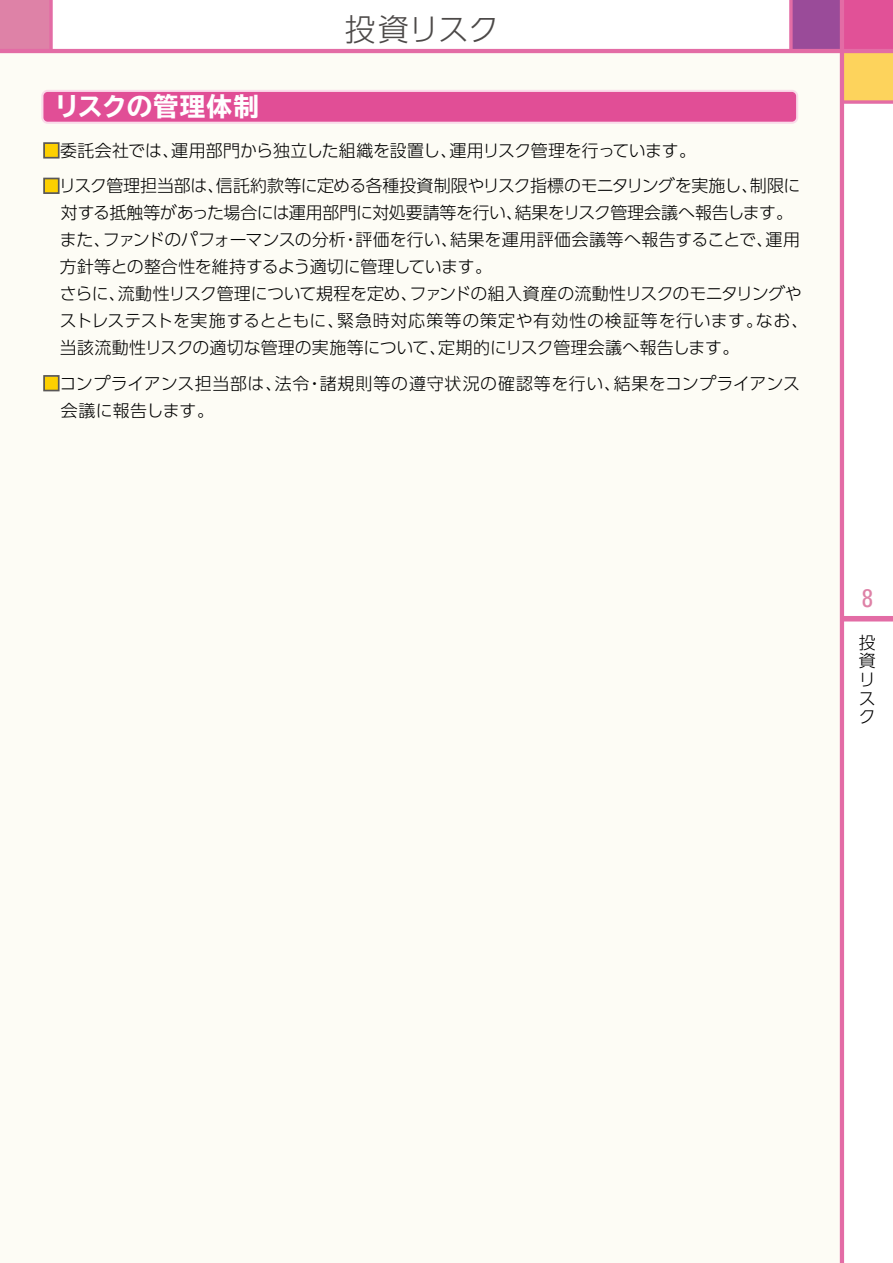
<style>
.page{position:relative;width:893px;height:1263px;background:#fff}
.page>*{position:absolute;margin:0;border:0;box-sizing:border-box;transform-origin:0 0}
.t1{font:300 30.9px "UD Shin Go Pro";letter-spacing:-.015em;color:#4c4948}
.t2{font:700 expanded 25.5px "TBUD Go Std";letter-spacing:.04em;color:#fff}
.t3{font:condensed 25.5px "Univers";color:#de82a7}
.t4{font:300 16.95px/27px "UD Shin Go Pro";letter-spacing:-.005em;color:#000}
.t5{font:300 16.95px/27px "UD Shin Go Pro";letter-spacing:.03em;color:#000}
.s1{color:#fdd000}
</style>
<div class="page">
<div style="left:0;top:0;width:51px;height:51px;background:#de82a7"></div>
<svg style="left:49px;top:0;width:4px;height:49px"></svg>
<div style="left:842px;top:0;width:51px;height:51px;background:#e15197"></div>
<div style="left:842px;top:51px;width:51px;height:51px;background:#fdd35c"></div>
<div style="left:791px;top:0;width:51px;height:51px;background:#9a4b99"></div>
<div style="left:0;top:51px;width:842px;height:1212px;background:#fdfcf5"></div>
<div style="left:842px;top:616px;width:51px;height:5px;background:#e36ca5"></div>
<hr style="left:840px;top:0;width:4px;height:1263px;background:#e36ca5">
<hr style="left:0;top:49px;width:893px;height:4px;background:#e36ca5">
<svg style="left:844px;top:100px;width:49px;height:4px"></svg>
<svg style="left:789px;top:0;width:4px;height:49px"></svg>
<svg style="left:41px;top:90px;width:757px;height:34px;background:#e460a0"></svg>
<div style="left:43px;top:142px;width:17px;height:17px;border:2px solid #595757"></div>
<div style="left:43px;top:178px;width:17px;height:16px;border:2px solid #595757"></div>
<div style="left:43px;top:375px;width:17px;height:16px;border:2px solid #595757"></div>
<h1 class="t1" style="left:345px;top:4px;width:156px">投資リスク</h1>
<h2 class="t2" style="left:54px;top:93px;width:206px">リスクの管理体制</h2>
<p class="t4" style="left:43px;top:136px;width:655px"><span class="s1">■</span>委託会社では、運用部門から独立した組織を設置し、運用リスク管理を行っています。</p>
<p class="t4" style="left:60px;top:172px;width:750px;text-indent:-17px"><span class="s1">■</span>リスク管理担当部は、信託約款等に定める各種投資制限やリスク指標のモニタリングを実施し、制限に対する抵触等があった場合には運用部門に対処要請等を行い、結果をリスク管理会議へ報告します。また、ファンドのパフォーマンスの分析・評価を行い、結果を運用評価会議等へ報告することで、運用方針等との整合性を維持するよう適切に管理しています。<br>さらに、流動性リスク管理について規程を定め、ファンドの組入資産の流動性リスクのモニタリングやストレステストを実施するとともに、緊急時対応策等の策定や有効性の検証等を行います。なお、当該流動性リスクの適切な管理の実施等について、定期的にリスク管理会議へ報告します。</p>
<p class="t5" style="left:61px;top:369px;width:741px;text-indent:-18px"><span class="s1">■</span>コンプライアンス担当部は、法令・諸規則等の遵守状況の確認等を行い、結果をコンプライアンス会議に報告します。</p>
<h2 class="t3" style="left:862px;top:582px;width:13px">8</h2>
<p class="t4" style="left:859px;top:632px;width:18px;line-height:18.8px">投資リスク</p>
</div>
